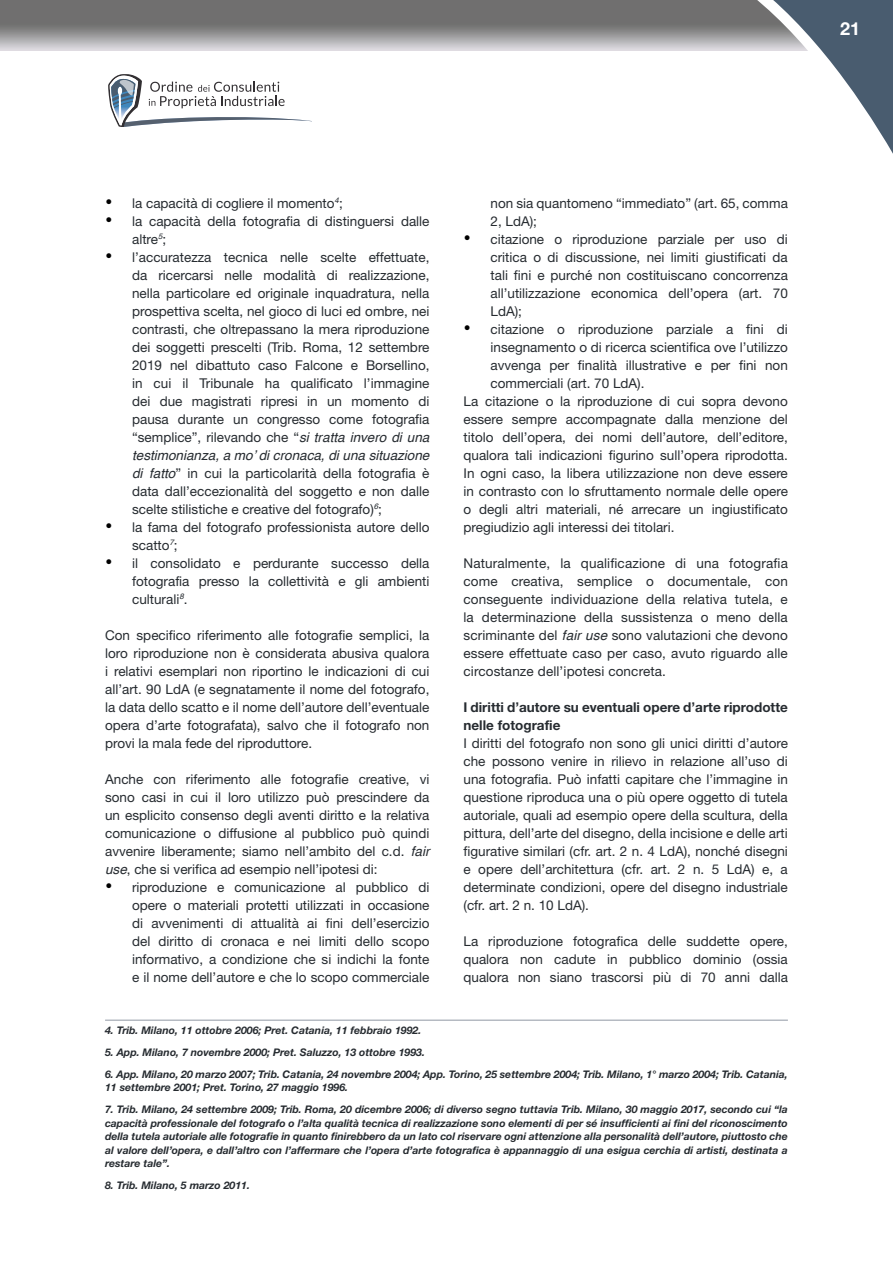
<style>
.page{position:relative;width:893px;height:1263px;background:#fff}
.page>*{position:absolute;margin:0;border:0;box-sizing:border-box;transform-origin:0 0}
.t1{font:700 18px "Helvetica Neue";color:#fff}
.t2{font:13.5px/18px "Helvetica Neue";color:#262b30;text-align:justify}
.t3{font:700 13.5px/18px "Helvetica Neue";color:#262b30}
.t4{font:italic 13.5px "Helvetica";color:#262b30}
.t5{font:italic 700 10.5px/13.5px "Helvetica Neue";color:#262b30}
.s1{color:#000}
.s2{font-family:"Helvetica";font-style:italic}
</style>
<div class="page">
<svg style="left:0;top:0;width:712px;height:51px;background:#8c8b8c"></svg>
<svg style="left:712px;top:0;width:181px;height:154px"></svg>
<svg style="left:108px;top:74px;width:204px;height:53px"></svg>
<hr style="left:105px;top:1019px;width:683px;height:2px;background:#b5bac2">
<h1 class="t1" style="left:840px;top:18px;width:22px">21</h1>
<p class="t2" style="left:105px;top:194px;width:239px"><span class="s1">•</span> la capacità di cogliere il momento<sup>4</sup>;</p>
<p class="t2" style="left:132px;top:212px;width:299px;text-indent:-27px"><span class="s1">•</span> la capacità della fotografia di distinguersi dalle altre<sup>5</sup>;</p>
<p class="t2" style="left:132px;top:248px;width:299px;text-indent:-27px"><span class="s1">•</span> l’accuratezza tecnica nelle scelte effettuate, da ricercarsi nelle modalità di realizzazione, nella particolare ed originale inquadratura, nella prospettiva scelta, nel gioco di luci ed ombre, nei contrasti, che oltrepassano la mera riproduzione dei soggetti prescelti (Trib. Roma, 12 settembre 2019 nel dibattuto caso Falcone e Borsellino, in cui il Tribunale ha qualificato l’immagine dei due magistrati ripresi in un momento di pausa durante un congresso come fotografia “semplice”, rilevando che “<span class="s2">si tratta invero di una</span></p>
<p class="t4" style="left:132px;top:444px;width:299px">testimonianza, a mo’ di cronaca, di una situazione</p>
<p class="t2" style="left:132px;top:464px;width:299px"><span class="s2">di fatto</span>” in cui la particolarità della fotografia è data dall’eccezionalità del soggetto e non dalle scelte stilistiche e creative del fotografo)<sup>6</sup>;</p>
<p class="t2" style="left:132px;top:518px;width:299px;text-indent:-27px"><span class="s1">•</span> la fama del fotografo professionista autore dello scatto<sup>7</sup>;</p>
<p class="t2" style="left:132px;top:554px;width:299px;text-indent:-27px"><span class="s1">•</span> il consolidato e perdurante successo della fotografia presso la collettività e gli ambienti culturali<sup>8</sup>.</p>
<p class="t2" style="left:105px;top:626px;width:326px">Con specifico riferimento alle fotografie semplici, la loro riproduzione non è considerata abusiva qualora i relativi esemplari non riportino le indicazioni di cui all’art. 90 LdA (e segnatamente il nome del fotografo, la data dello scatto e il nome dell’autore dell’eventuale opera d’arte fotografata), salvo che il fotografo non provi la mala fede del riproduttore.</p>
<p class="t2" style="left:105px;top:770px;width:326px">Anche con riferimento alle fotografie creative, vi sono casi in cui il loro utilizzo può prescindere da un esplicito consenso degli aventi diritto e la relativa comunicazione o diffusione al pubblico può quindi avvenire liberamente; siamo nell’ambito del c.d. <span class="s2">fair use</span>, che si verifica ad esempio nell’ipotesi di:</p>
<p class="t2" style="left:132px;top:878px;width:299px;text-indent:-27px"><span class="s1">•</span> riproduzione e comunicazione al pubblico di opere o materiali protetti utilizzati in occasione di avvenimenti di attualità ai fini dell’esercizio del diritto di cronaca e nei limiti dello scopo informativo, a condizione che si indichi la fonte e il nome dell’autore e che lo scopo commerciale</p>
<p class="t2" style="left:490px;top:194px;width:299px">non sia quantomeno “immediato” (art. 65, comma<br>2, LdA);</p>
<p class="t2" style="left:490px;top:230px;width:299px;text-indent:-27px"><span class="s1">•</span> citazione o riproduzione parziale per uso di critica o di discussione, nei limiti giustificati da tali fini e purché non costituiscano concorrenza all’utilizzazione economica dell’opera (art. 70<br>LdA);</p>
<p class="t2" style="left:463px;top:320px;width:326px"><span class="s1">•</span> citazione o riproduzione parziale a fini di</p>
<p class="t2" style="left:490px;top:338px;width:299px">insegnamento o di ricerca scientifica ove l’utilizzo</p>
<p class="t2" style="left:490px;top:356px;width:299px">avvenga per finalità illustrative e per fini non</p>
<p class="t2" style="left:490px;top:374px;width:156px">commerciali (art. 70 LdA).</p>
<p class="t2" style="left:463px;top:392px;width:326px">La citazione o la riproduzione di cui sopra devono</p>
<p class="t2" style="left:463px;top:410px;width:326px">essere sempre accompagnate dalla menzione del</p>
<p class="t2" style="left:463px;top:428px;width:326px">titolo dell’opera, dei nomi dell’autore, dell’editore,</p>
<p class="t2" style="left:463px;top:446px;width:326px">qualora tali indicazioni figurino sull’opera riprodotta.</p>
<p class="t2" style="left:463px;top:464px;width:326px">In ogni caso, la libera utilizzazione non deve essere</p>
<p class="t2" style="left:463px;top:482px;width:326px">in contrasto con lo sfruttamento normale delle opere</p>
<p class="t2" style="left:463px;top:500px;width:326px">o degli altri materiali, né arrecare un ingiustificato</p>
<p class="t2" style="left:463px;top:518px;width:212px">pregiudizio agli interessi dei titolari.</p>
<p class="t2" style="left:463px;top:554px;width:326px">Naturalmente, la qualificazione di una fotografia come creativa, semplice o documentale, con conseguente individuazione della relativa tutela, e la determinazione della sussistenza o meno della scriminante del <span class="s2">fair use</span> sono valutazioni che devono essere effettuate caso per caso, avuto riguardo alle circostanze dell’ipotesi concreta.</p>
<p class="t3" style="left:463px;top:697px;width:326px">I diritti d’autore su eventuali opere d’arte riprodotte nelle fotografie</p>
<p class="t2" style="left:463px;top:734px;width:326px">I diritti del fotografo non sono gli unici diritti d’autore che possono venire in rilievo in relazione all’uso di una fotografia. Può infatti capitare che l’immagine in questione riproduca una o più opere oggetto di tutela autoriale, quali ad esempio opere della scultura, della pittura, dell’arte del disegno, della incisione e delle arti figurative similari (cfr. art. 2 n. 4 LdA), nonché disegni e opere dell’architettura (cfr. art. 2 n. 5 LdA) e, a determinate condizioni, opere del disegno industriale (cfr. art. 2 n. 10 LdA).</p>
<p class="t2" style="left:463px;top:931px;width:326px">La riproduzione fotografica delle suddette opere, qualora non cadute in pubblico dominio (ossia qualora non siano trascorsi più di 70 anni dalla</p>
<p class="t5" style="left:105px;top:1023px;width:318px">4. Trib. Milano, 11 ottobre 2006; Pret. Catania, 11 febbraio 1992.</p>
<p class="t5" style="left:105px;top:1045px;width:321px">5. App. Milano, 7 novembre 2000; Pret. Saluzzo, 13 ottobre 1993.</p>
<p class="t5" style="left:105px;top:1067px;width:684px">6. App. Milano, 20 marzo 2007; Trib. Catania, 24 novembre 2004; App. Torino, 25 settembre 2004; Trib. Milano, 1° marzo 2004; Trib. Catania,<br>11 settembre 2001; Pret. Torino, 27 maggio 1996.</p>
<p class="t5" style="left:105px;top:1102px;width:684px;text-align:justify">7. Trib. Milano, 24 settembre 2009; Trib. Roma, 20 dicembre 2006; di diverso segno tuttavia Trib. Milano, 30 maggio 2017, secondo cui “la capacità professionale del fotografo o l’alta qualità tecnica di realizzazione sono elementi di per sé insufficienti ai fini del riconoscimento della tutela autoriale alle fotografie in quanto finirebbero da un lato col riservare ogni attenzione alla personalità dell’autore, piuttosto che al valore dell’opera, e dall’altro con l’affermare che l’opera d’arte fotografica è appannaggio di una esigua cerchia di artisti, destinata a restare tale”.</p>
<p class="t5" style="left:105px;top:1178px;width:146px">8. Trib. Milano, 5 marzo 2011.</p>
</div>
